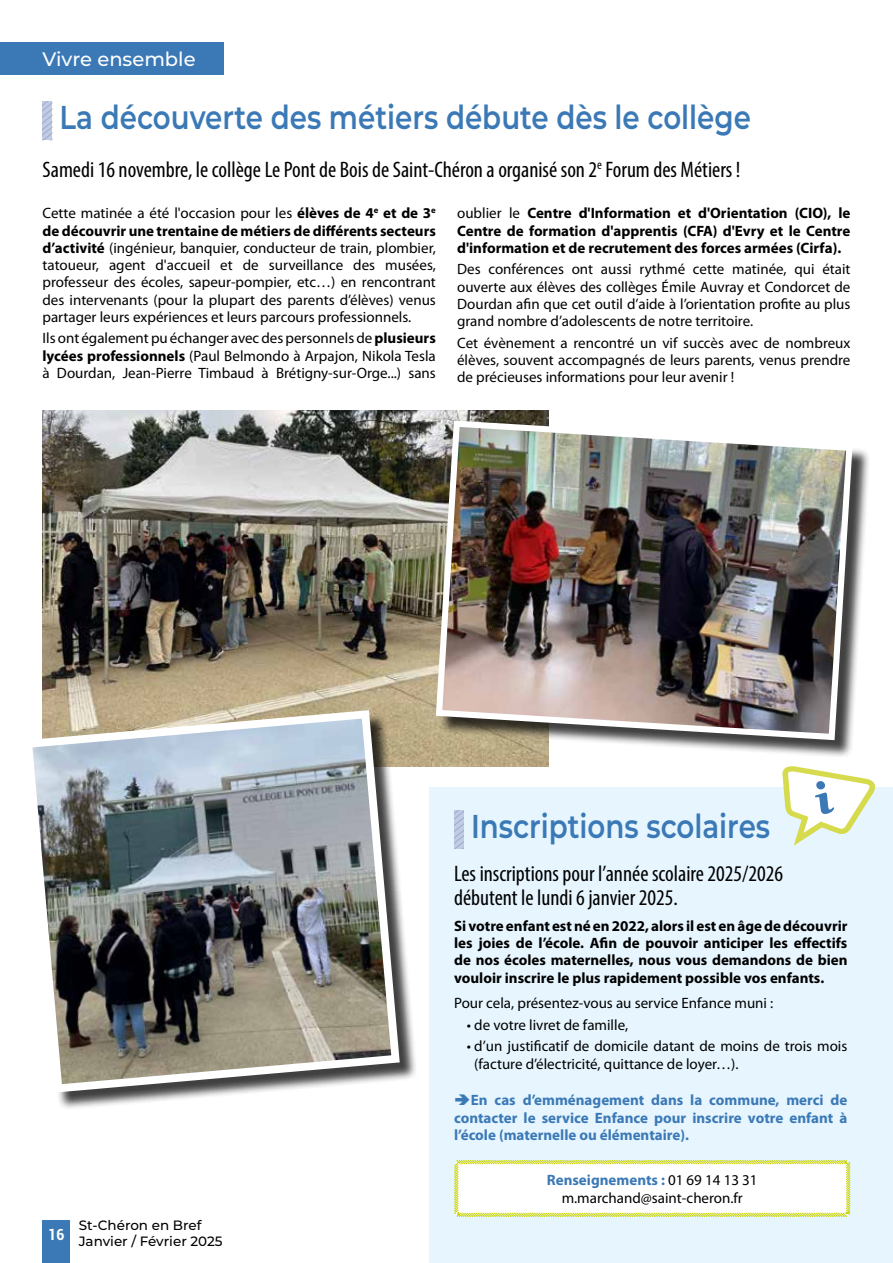
<style>
.page{position:relative;width:893px;height:1263px;background:#fff}
.page>*{position:absolute;margin:0;border:0;box-sizing:border-box;transform-origin:0 0}
.t1{font:600 33px "Montserrat";color:#3b79b6;scale:.84 1}
.t2{font:condensed 22.5px/24px "Myriad Pro";color:#000}
.t3{font:500 19.5px "Montserrat";color:#fff}
.t4{font:700 condensed 15.3px "Roboto";color:#fff}
.t5{font:15px/17.2px "Myriad Pro";color:#000;text-align:justify}
.t6{font:700 15px/17.2px "Myriad Pro";color:#000;text-align:justify}
.t7{font:700 15px/17.2px "Myriad Pro";color:#3b79b6;text-align:justify}
.t8{font:500 13.5px/16.2px "Montserrat";color:#000}
.s1{font-weight:700}
.s2{font-weight:400}
.s3{font-weight:700;color:#3b79b6}
</style>
<div class="page">
<div style="left:429px;top:787px;width:464px;height:476px;background:#e6f5fe"></div>
<div style="left:43px;top:1220px;width:27px;height:43px;background:#3b79b6"></div>
<div style="left:0;top:43px;width:224px;height:32px;background:#3b79b6"></div>
<svg style="left:43px;top:102px;width:10px;height:38px"></svg>
<svg style="left:454px;top:810px;width:10px;height:39px"></svg>
<img style="left:43px;top:411px;width:506px;height:355px">
<svg style="left:454px;top:1160px;width:397px;height:57px;background:#f8fae6"></svg>
<div style="left:439px;top:423px;width:432px;height:336px;background:#000;opacity:.75"></div>
<img style="left:433px;top:417px;width:423px;height:326px">
<div style="left:27px;top:713px;width:391px;height:398px;background:#000;opacity:.75"></div>
<img style="left:27px;top:706px;width:377px;height:391px">
<svg style="left:782px;top:766px;width:93px;height:80px"></svg>
<h3 class="t3" style="left:43px;top:45px;width:155px">Vivre ensemble</h3>
<h1 class="t1" style="left:60px;top:94px;width:825px">La découverte des métiers débute dès le collège</h1>
<h2 class="t2" style="left:43px;top:157px;width:699px">Samedi 16 novembre, le collège Le Pont de Bois de Saint-Chéron a organisé son 2<sup>e</sup> Forum des Métiers !</h2>
<p class="t5" style="left:43px;top:205px;width:395px">Cette matinée a été l'occasion pour les <span class="s1">élèves de 4</span><sup>e</sup> <span class="s1">et de 3</span><sup>e </sup><span class="s1">de découvrir une trentaine de métiers de différents secteurs d’activité</span> (ingénieur, banquier, conducteur de train, plombier, tatoueur, agent d'accueil et de surveillance des musées, professeur des écoles, sapeur-pompier, etc…) en rencontrant des intervenants (pour la plupart des parents d’élèves) venus partager leurs expériences et leurs parcours professionnels.</p>
<p class="t5" style="left:43px;top:330px;width:395px">Ils ont également pu échanger avec des personnels de <span class="s1">plusieurs lycées professionnels</span> (Paul Belmondo à Arpajon, Nikola Tesla à Dourdan, Jean-Pierre Timbaud à Brétigny-sur-Orge...) sans</p>
<p class="t6" style="left:457px;top:205px;width:395px"><span class="s2">oublier le</span> Centre d'Information et d'Orientation (CIO), le Centre de formation d'apprentis (CFA) d'Evry et le Centre d'information et de recrutement des forces armées (Cirfa).</p>
<p class="t5" style="left:457px;top:261px;width:395px">Des conférences ont aussi rythmé cette matinée, qui était ouverte aux élèves des collèges Émile Auvray et Condorcet de Dourdan afin que cet outil d’aide à l’orientation profite au plus grand nombre d’adolescents de notre territoire.</p>
<p class="t5" style="left:457px;top:334px;width:395px">Cet évènement a rencontré un vif succès avec de nombreux élèves, souvent accompagnés de leurs parents, venus prendre de précieuses informations pour leur avenir !</p>
<h1 class="t1" style="left:471px;top:803px;width:358px">Inscriptions scolaires</h1>
<h2 class="t2" style="left:454px;top:861px;width:330px">Les inscriptions pour l’année scolaire 2025/2026 débutent le lundi 6 janvier 2025.</h2>
<p class="t4" style="left:48px;top:1224px;width:18px">16</p>
<p class="t8" style="left:79px;top:1217px;width:146px">St-Chéron en Bref<br>Janvier / Février 2025</p>
<p class="t6" style="left:454px;top:917px;width:395px">Si votre enfant est né en 2022, alors il est en âge de découvrir les joies de l’école. Afin de pouvoir anticiper les effectifs de nos écoles maternelles, nous vous demandons de bien vouloir inscrire le plus rapidement possible vos enfants.</p>
<p class="t5" style="left:454px;top:995px;width:321px">Pour cela, présentez-vous au service Enfance muni :</p>
<p class="t5" style="left:467px;top:1016px;width:163px">• de votre livret de famille,</p>
<p class="t5" style="left:474px;top:1038px;width:375px;text-indent:-7px">• d’un justificatif de domicile datant de moins de trois mois (facture d’électricité, quittance de loyer…).</p>
<p class="t7" style="left:454px;top:1092px;width:395px;text-indent:17px">En cas d’emménagement dans la commune, merci de contacter le service Enfance pour inscrire votre enfant à l’école (maternelle ou élémentaire).</p>
<p class="t5" style="left:547px;top:1172px;width:212px;text-align:center"><span class="s3">Renseignements :</span> 01 69 14 13 31 m.marchand@saint-cheron.fr</p>
</div>
